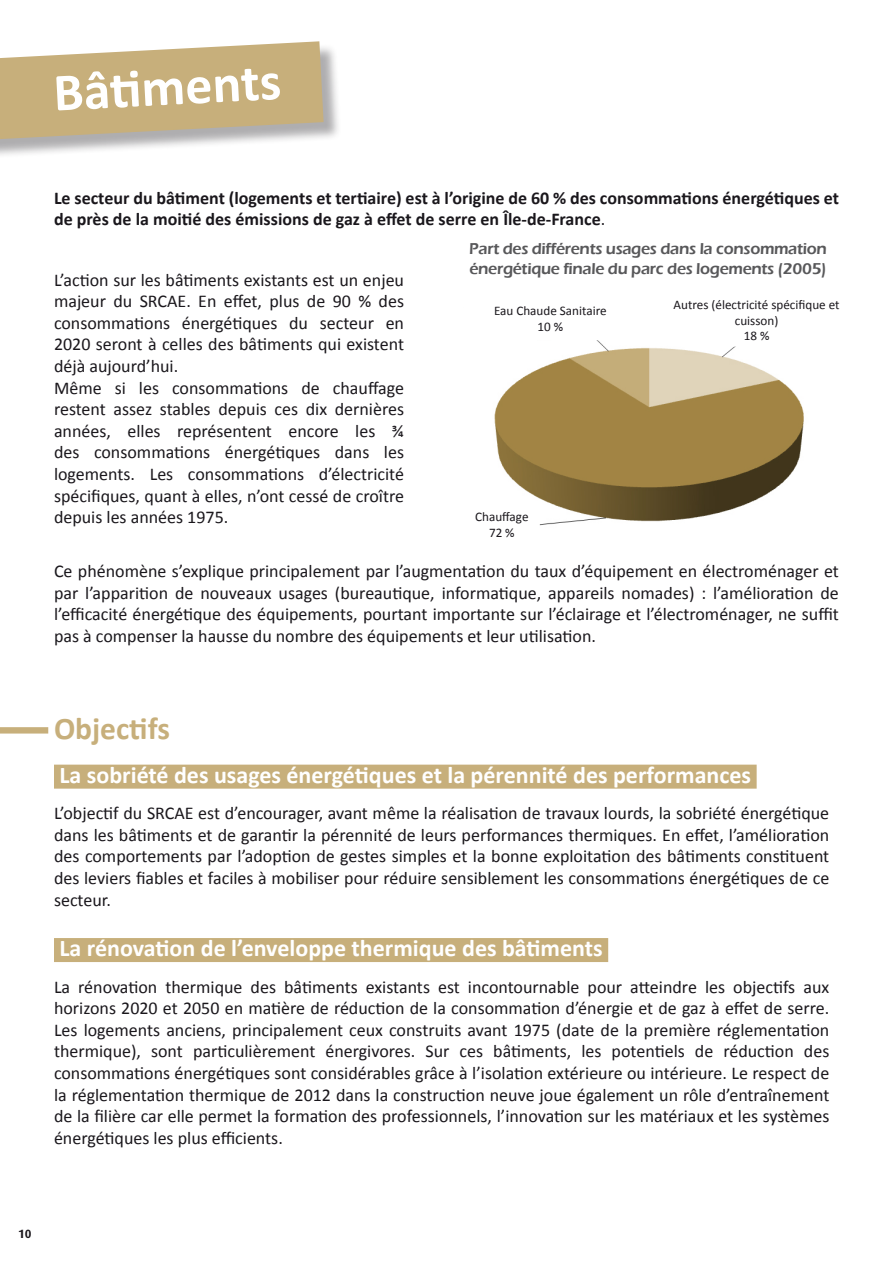
<style>
.page{position:relative;width:893px;height:1263px;background:#fff}
.page>*{position:absolute;margin:0;border:0;box-sizing:border-box;transform-origin:0 0}
.t1{font:700 54px "Calibri";color:#fff}
.t2{font:700 31.5px "Calibri";color:#c7af7b}
.t3{font:700 24px "Calibri";color:#fff}
.t4{font:18px/21.6px "Calibri";color:#1a171c;text-align:justify}
.t5{font:700 18px/21.6px "Calibri";color:#1a171c}
.t6{font:600 16.2px/19.5px "Eras ITC";letter-spacing:-.02em;color:#58585a}
.t7{font:13.2px/15.8px "Calibri";color:#1a171c;text-align:center}
.t8{font:700 12px "Dax";color:#1a171c}
.s1{font-weight:400}
</style>
<div class="page">
<div style="left:0;top:44px;width:341px;height:115px;background:#1a171c;opacity:.35"></div>
<svg style="left:0;top:41px;width:324px;height:98px;background:#cab68c"></svg>
<img style="left:494px;top:340px;width:310px;height:186px">
<div style="left:54px;top:765px;width:703px;height:24px;background:#c7af7b"></div>
<div style="left:54px;top:938px;width:554px;height:24px;background:#c7af7b"></div>
<svg style="left:0;top:727px;width:48px;height:6px"></svg>
<div style="left:670px;top:298px;width:173px;height:48px;background:#fff"></div>
<div style="left:465px;top:510px;width:74px;height:32px;background:#fff"></div>
<h1 class="t1" style="left:52px;top:59px;width:229px;rotate:-3deg">Bâti ments</h1>
<p class="t5" style="left:54px;top:186px;width:786px">Le secteur du bâtiment (logements et tertiaire) est à l’origine de 60 % des consommations énergétiques et de près de la moitié des émissions de gaz à effet de serre en Île-de-France<span class="s1">.</span></p>
<p class="t6" style="left:469px;top:239px;width:359px">Part des différents usages dans la consommation énergétique finale du parc des logements (2005)</p>
<p class="t4" style="left:54px;top:268px;width:352px;text-align:left">L’action sur les bâtiments existants est un enjeu majeur du SRCAE. En effet, plus de 90 % des consommations énergétiques du secteur en 2020 seront à celles des bâtiments qui existent déjà aujourd’hui.<br>Même si les consommations de chauffage restent assez stables depuis ces dix dernières années, elles représentent encore les ¾ des consommations énergétiques dans les logements. Les consommations d’électricité spécifiques, quant à elles, n’ont cessé de croître depuis les années 1975.</p>
<p class="t7" style="left:494px;top:302px;width:114px">Eau Chaude Sanitaire<br>10 %</p>
<p class="t7" style="left:674px;top:296px;width:168px">Autres (électricité spécifique et cuisson)<br>18 %</p>
<p class="t7" style="left:475px;top:508px;width:55px">Chauffage<br>72 %</p>
<p class="t4" style="left:54px;top:559px;width:786px">Ce phénomène s’explique principalement par l’augmentation du taux d’équipement en électroménager et par l’apparition de nouveaux usages (bureautique, informatique, appareils nomades) : l’amélioration de l’efficacité énergétique des équipements, pourtant importante sur l’éclairage et l’électroménager, ne suffit pas à compenser la hausse du nombre des équipements et leur utilisation.</p>
<h2 class="t2" style="left:54px;top:709px;width:117px">Objectifs</h2>
<h3 class="t3" style="left:59px;top:760px;width:693px">La sobriété des usages énergétiques et la pérennité des performances</h3>
<p class="t4" style="left:54px;top:802px;width:777px">L’objectif du SRCAE est d’encourager, avant même la réalisation de travaux lourds, la sobriété énergétique dans les bâtiments et de garantir la pérennité de leurs performances thermiques. En effet, l’amélioration des comportements par l’adoption de gestes simples et la bonne exploitation des bâtiments constituent des leviers fiables et faciles à mobiliser pour réduire sensiblement les consommations énergétiques de ce secteur.</p>
<h3 class="t3" style="left:59px;top:933px;width:545px">La rénovation de l’enveloppe thermique des bâtiments</h3>
<p class="t4" style="left:54px;top:975px;width:777px">La rénovation thermique des bâtiments existants est incontournable pour atteindre les objectifs aux horizons 2020 et 2050 en matière de réduction de la consommation d’énergie et de gaz à effet de serre.<br>Les logements anciens, principalement ceux construits avant 1975 (date de la première réglementation thermique), sont particulièrement énergivores. Sur ces bâtiments, les potentiels de réduction des consommations énergétiques sont considérables grâce à l’isolation extérieure ou intérieure. Le respect de la réglementation thermique de 2012 dans la construction neuve joue également un rôle d’entraînement de la filière car elle permet la formation des professionnels, l’innovation sur les matériaux et les systèmes énergétiques les plus efficients.</p>
<p class="t8" style="left:18px;top:1227px;width:15px">10</p>
</div>
